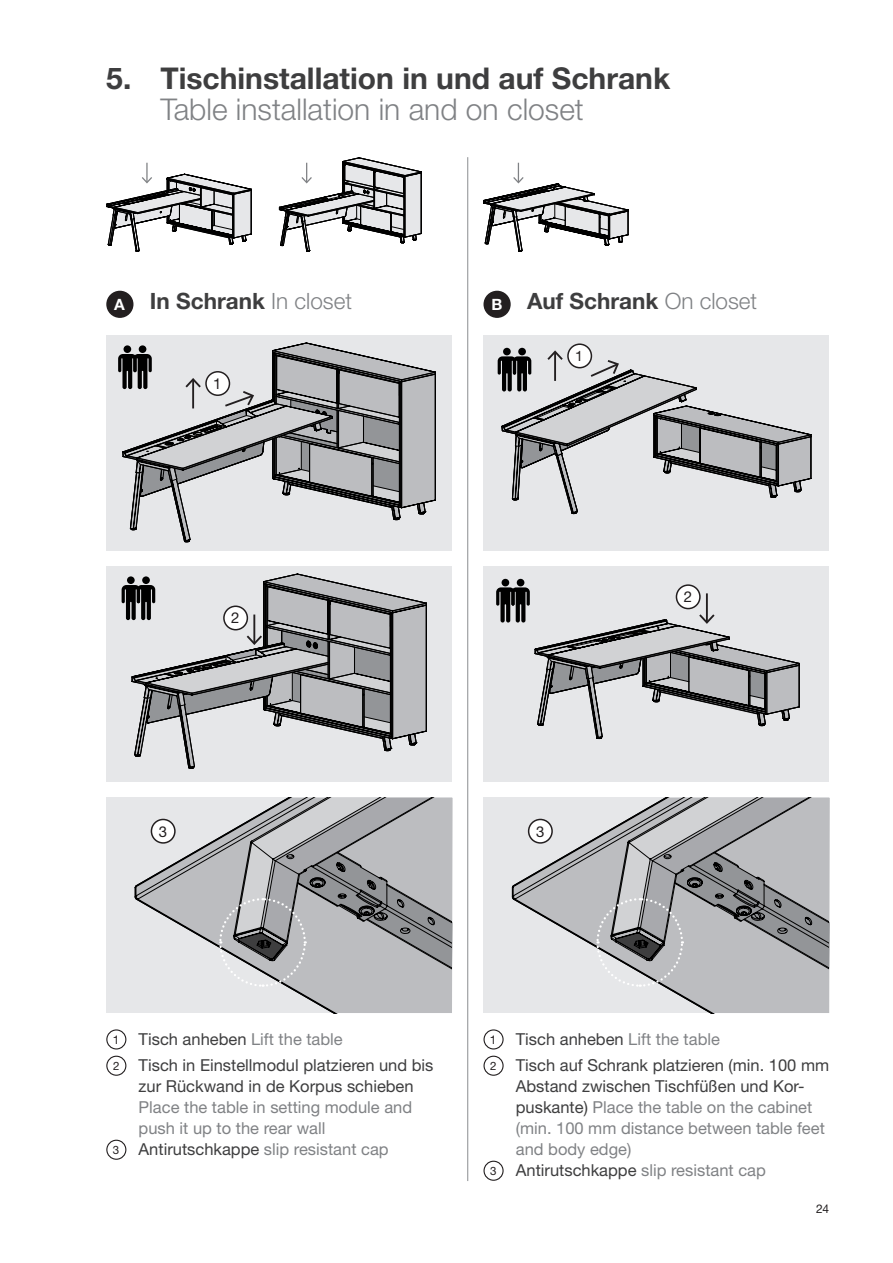
<style>
.page{position:relative;width:893px;height:1263px;background:#fff}
.page>*{position:absolute;margin:0;border:0;box-sizing:border-box;transform-origin:0 0}
.Headline_DEUTSCH{font:700 30px "Helvetica Neue LT Pro";color:#3e3e3f}
.Headline_ENGLISCH{font:300 30px "Helvetica Neue LT Pro";color:#808285}
._0_-_Beschreibungen{font:700 22.5px "Helvetica Neue LT Pro";color:#3e3e3f}
._0_-_Beschreibungen-2{font:16.5px/21px "Helvetica Neue LT Pro";color:#3e3e3f}
._0_-_Beschreibungen-3{font:16.5px/21px "Helvetica Neue LT Pro";color:#808285}
.t1{font:700 15.6px "Helvetica Neue LT Std";color:#fff}
.t2{font:15px "Helvetica Neue LT Pro";color:#231f20}
.t3{font:14.25px "Helvetica Neue LT Pro";color:#231f20}
.t4{font:12px "Helvetica Neue LT Pro";color:#231f20}
.t5{font:12px "Helvetica Neue LT Std";color:#231f20}
.t6{font:11.55px "Helvetica Neue LT Std";color:#231f20}
.s1{font-weight:300;color:#808285}
.s2{color:#808285}
.s3{color:#3e3e3f}
</style>
<div class="page">
<div style="left:106px;top:798px;width:346px;height:215px;background:#e6e7e9"></div>
<svg style="left:134px;top:818px;width:318px;height:195px"></svg>
<div style="left:151px;top:819px;width:24px;height:24px;background:#fff;border-radius:50%"></div>
<div style="left:151px;top:819px;width:25px;height:25px;border:2px solid #231f20;border-radius:50%"></div>
<svg style="left:218px;top:798px;width:235px;height:190px"></svg>
<div style="left:483px;top:798px;width:346px;height:215px;background:#e6e7e9"></div>
<svg style="left:512px;top:818px;width:317px;height:195px"></svg>
<div style="left:529px;top:819px;width:23px;height:24px;background:#fff;border-radius:50%"></div>
<div style="left:528px;top:819px;width:25px;height:25px;border:2px solid #231f20;border-radius:50%"></div>
<svg style="left:595px;top:798px;width:235px;height:190px"></svg>
<svg style="left:279px;top:157px;width:143px;height:95px"></svg>
<svg style="left:106px;top:163px;width:146px;height:89px"></svg>
<div style="left:106px;top:336px;width:346px;height:215px;background:#e6e7e9"></div>
<svg style="left:129px;top:342px;width:211px;height:8px"></svg>
<svg style="left:129px;top:350px;width:307px;height:193px"></svg>
<div style="left:124px;top:345px;width:7px;height:8px;background:#000;border-radius:50%"></div>
<div style="left:139px;top:345px;width:7px;height:8px;background:#000;border-radius:50%"></div>
<svg style="left:118px;top:354px;width:282px;height:148px"></svg>
<div style="left:106px;top:567px;width:346px;height:215px;background:#e6e7e9"></div>
<svg style="left:134px;top:573px;width:293px;height:171px"></svg>
<div style="left:127px;top:576px;width:8px;height:8px;background:#000;border-radius:50%"></div>
<div style="left:142px;top:576px;width:8px;height:8px;background:#000;border-radius:50%"></div>
<svg style="left:122px;top:585px;width:295px;height:184px"></svg>
<div style="left:106px;top:1029px;width:20px;height:20px;border:1px solid #231f20;border-radius:50%"></div>
<div style="left:106px;top:1056px;width:20px;height:20px;border:1px solid #231f20;border-radius:50%"></div>
<div style="left:106px;top:1140px;width:20px;height:20px;border:1px solid #231f20;border-radius:50%"></div>
<div style="left:483px;top:1029px;width:21px;height:20px;border:1px solid #231f20;border-radius:50%"></div>
<div style="left:483px;top:1056px;width:21px;height:20px;border:1px solid #231f20;border-radius:50%"></div>
<div style="left:483px;top:1161px;width:21px;height:20px;border:1px solid #231f20;border-radius:50%"></div>
<hr style="left:467px;top:157px;width:1px;height:1024px;background:#8b8d90">
<svg style="left:483px;top:163px;width:146px;height:89px"></svg>
<div style="left:483px;top:336px;width:346px;height:215px;background:#e6e7e9"></div>
<svg style="left:568px;top:344px;width:23px;height:24px"></svg>
<div style="left:567px;top:343px;width:25px;height:25px;border:2px solid #231f20;border-radius:50%"></div>
<div style="left:518px;top:348px;width:8px;height:7px;background:#000;border-radius:50%"></div>
<svg style="left:498px;top:350px;width:314px;height:165px"></svg>
<div style="left:483px;top:567px;width:346px;height:215px;background:#e6e7e9"></div>
<div style="left:676px;top:584px;width:25px;height:25px;border:2px solid #231f20;border-radius:50%"></div>
<div style="left:502px;top:579px;width:7px;height:7px;background:#000;border-radius:50%"></div>
<div style="left:517px;top:579px;width:7px;height:7px;background:#000;border-radius:50%"></div>
<svg style="left:496px;top:587px;width:304px;height:152px"></svg>
<div style="left:107px;top:291px;width:26px;height:26px;background:#231f20;border-radius:50%"></div>
<div style="left:106px;top:291px;width:27px;height:27px;border:2px solid #231f20;border-radius:50%"></div>
<div style="left:484px;top:291px;width:26px;height:26px;background:#231f20;border-radius:50%"></div>
<div style="left:483px;top:291px;width:28px;height:27px;border:2px solid #231f20;border-radius:50%"></div>
<p class="Headline_DEUTSCH" style="left:106px;top:60px;width:565px">5. Tischinstallation in und auf Schrank</p>
<p class="Headline_ENGLISCH" style="left:160px;top:91px;width:425px">Table installation in and on closet</p>
<p class="t1" style="left:114px;top:295px;width:12px">A</p>
<p class="_0_-_Beschreibungen" style="left:150px;top:288px;width:204px">In Schrank <span class="s1">In closet</span></p>
<p class="t1" style="left:491px;top:295px;width:12px">B</p>
<p class="_0_-_Beschreibungen" style="left:527px;top:288px;width:232px">Auf Schrank <span class="s1">On closet</span></p>
<p class="t2" style="left:213px;top:374px;width:10px">1</p>
<p class="t3" style="left:575px;top:347px;width:9px">1</p>
<p class="t2" style="left:231px;top:609px;width:10px">2</p>
<p class="t2" style="left:159px;top:822px;width:10px">3</p>
<p class="t2" style="left:536px;top:822px;width:10px">3</p>
<p class="t2" style="left:684px;top:588px;width:10px">2</p>
<p class="t5" style="left:113px;top:1032px;width:8px">1</p>
<p class="_0_-_Beschreibungen-2" style="left:139px;top:1028px;width:206px">Tisch anheben <span class="s2">Lift the table</span></p>
<p class="t6" style="left:113px;top:1059px;width:8px">2</p>
<p class="_0_-_Beschreibungen-2" style="left:139px;top:1054px;width:296px">Tisch in Einstellmodul platzieren und bis zur Rückwand in de Korpus schieben</p>
<p class="_0_-_Beschreibungen-3" style="left:139px;top:1096px;width:275px">Place the table in setting module and push it up to the rear wall</p>
<p class="t6" style="left:113px;top:1143px;width:8px">3</p>
<p class="_0_-_Beschreibungen-3" style="left:139px;top:1138px;width:252px"><span class="s3">Antirutschkappe</span> slip resistant cap</p>
<p class="t5" style="left:490px;top:1032px;width:8px">1</p>
<p class="_0_-_Beschreibungen-2" style="left:516px;top:1028px;width:206px">Tisch anheben <span class="s2">Lift the table</span></p>
<p class="t6" style="left:490px;top:1059px;width:8px">2</p>
<p class="_0_-_Beschreibungen-2" style="left:516px;top:1054px;width:315px">Tisch auf Schrank platzieren (min. 100 mm Abstand zwischen Tischfüßen und Kor&shy;puskante) <span class="s2">Place the table on the cabinet (min. 100 mm distance between table feet and body edge)</span></p>
<p class="t6" style="left:490px;top:1164px;width:8px">3</p>
<p class="_0_-_Beschreibungen-3" style="left:516px;top:1159px;width:252px"><span class="s3">Antirutschkappe</span> slip resistant cap</p>
<p class="t4" style="left:816px;top:1201px;width:15px">24</p>
</div>
